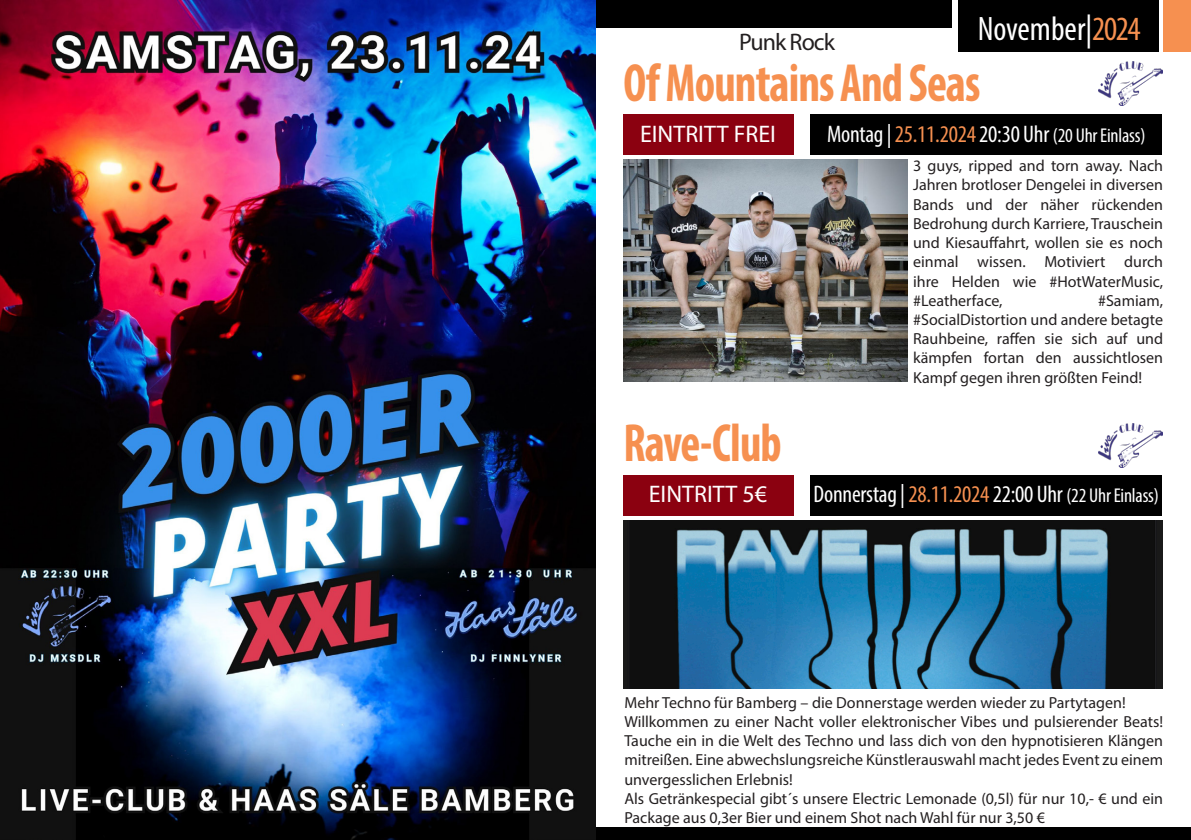
<style>
.page{position:relative;width:1191px;height:840px;background:#fff}
.page>*{position:absolute;margin:0;border:0;box-sizing:border-box;transform-origin:0 0}
.t1{font:700 condensed 54px "Myriad Pro";letter-spacing:-.02em;color:#f69050;scale:.88 1}
.t2{font:condensed 34px "Myriad Pro";letter-spacing:-.005em;color:#fff}
.t3{font:condensed 24px "Myriad Pro";letter-spacing:-.01em;color:#fff}
.t4{font:24px "Myriad Pro";color:#fff}
.t5{font:24px "Myriad Pro";letter-spacing:-.04em;color:#231f20}
.t6{font:16px/19.2px "Myriad Pro";color:#231f20;text-align:justify}
.s1{color:#f69050}
.s2{font-size:20px}
</style>
<div class="page">
<div style="left:595px;top:0;width:356px;height:27px;background:#000"></div>
<div style="left:958px;top:0;width:200px;height:51px;background:#000"></div>
<div style="left:1163px;top:0;width:28px;height:51px;background:#f69050"></div>
<div style="left:0;top:827px;width:1191px;height:12px;background:#000"></div>
<img style="left:1099px;top:62px;width:63px;height:44px">
<div style="left:810px;top:114px;width:351px;height:41px;background:#000"></div>
<div style="left:623px;top:114px;width:170px;height:41px;background:#8b0110"></div>
<img style="left:623px;top:160px;width:284px;height:222px">
<img style="left:0;top:1px;width:595px;height:838px">
<div style="left:810px;top:474px;width:351px;height:41px;background:#000"></div>
<div style="left:623px;top:474px;width:170px;height:41px;background:#8b0110"></div>
<img style="left:623px;top:520px;width:539px;height:168px">
<img style="left:1099px;top:423px;width:63px;height:44px">
<h2 class="t2" style="left:977px;top:8px;width:164px">November|<span class="s1">2024</span></h2>
<h3 class="t5" style="left:739px;top:27px;width:97px">Punk Rock</h3>
<h1 class="t1" style="left:623px;top:49px;width:407px">Of Mountains And Seas</h1>
<h3 class="t4" style="left:640px;top:119px;width:137px">EINTRITT FREI</h3>
<h3 class="t3" style="left:827px;top:119px;width:320px">Montag|<span class="s1">25.11.2024</span>20:30 Uhr <span class="s2">(20 Uhr Einlass)</span></h3>
<p class="t6" style="left:913px;top:156px;width:251px">3 guys, ripped and torn away. Nach Jahren brotloser Dengelei in diversen Bands und der näher rückenden Bedrohung durch Karriere, Trauschein und Kiesauffahrt, wollen sie es noch einmal wissen. Motiviert durch ihre Helden wie #HotWaterMusic, #Leatherface,</p>
<p class="t6" style="left:913px;top:290px;width:251px;text-indent:185px">#Samiam, #SocialDistortion und andere betagte Rauhbeine, raffen sie sich auf und kämpfen fortan den aussichtlosen Kampf gegen ihren größten Feind!</p>
<h1 class="t1" style="left:623px;top:409px;width:181px">Rave-Club</h1>
<h3 class="t4" style="left:649px;top:479px;width:120px">EINTRITT 5€</h3>
<h3 class="t3" style="left:813px;top:479px;width:347px">Donnerstag|<span class="s1">28.11.2024</span>22:00 Uhr <span class="s2">(22 Uhr Einlass)</span></h3>
<p class="t6" style="left:624px;top:692px;width:540px;text-align:left">Mehr Techno für Bamberg – die Donnerstage werden wieder zu Partytagen!<br>Willkommen zu einer Nacht voller elektronischer Vibes und pulsierender Beats!<br>Tauche ein in die Welt des Techno und lass dich von den hypnotisieren Klängen mitreißen. Eine abwechslungsreiche Künstlerauswahl macht jedes Event zu einem unvergesslichen Erlebnis!<br>Als Getränkespecial gibt´s unsere Electric Lemonade (0,5l) für nur 10,- € und ein Package aus 0,3er Bier und einem Shot nach Wahl für nur 3,50 €</p>
</div>
